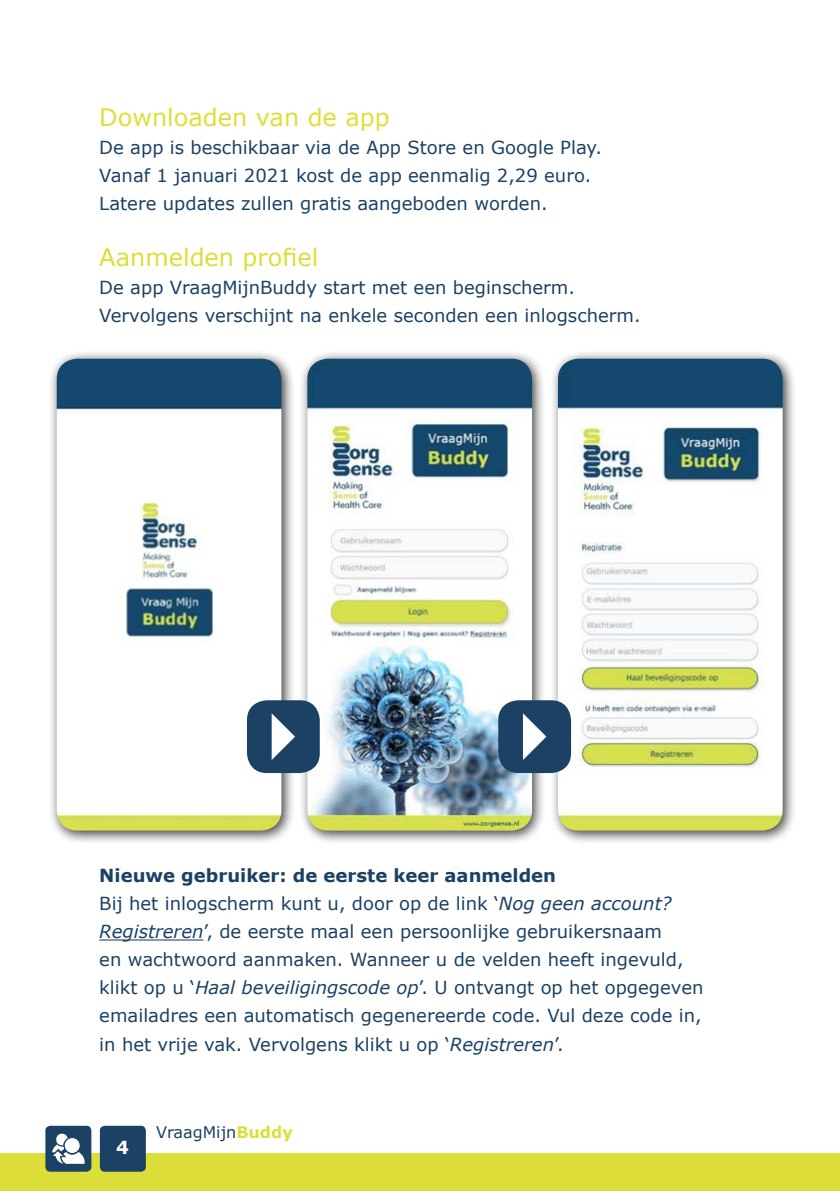
<style>
.page{position:relative;width:840px;height:1191px;background:#fff}
.page>*{position:absolute;margin:0;border:0;box-sizing:border-box;transform-origin:0 0}
.t1{font:24px "Verdana";color:#ddde3a}
.t2{font:18px/28px "Verdana";color:#1b4165}
.t3{font:700 18px "Verdana";color:#fff}
.t4{font:16px "Verdana";color:#1b4165}
.s1{font-weight:700}
.s2{font-style:italic}
.s3{font-weight:700;color:#ddde3a}
</style>
<div class="page">
<div style="left:0;top:1153px;width:839px;height:38px;background:#ddde3a"></div>
<div style="left:45px;top:1125px;width:46px;height:46px;background:#1b4165;border-radius:5px"></div>
<svg style="left:52px;top:1133px;width:33px;height:30px"></svg>
<div style="left:65px;top:1138px;width:15px;height:15px;background:#fff;border-radius:50%"></div>
<div style="left:100px;top:1125px;width:46px;height:46px;background:#1b4165;border-radius:5px"></div>
<hr style="left:99px;top:939px;width:104px;height:1px;background:#1b4165">
<div style="left:48px;top:350px;width:247px;height:495px;background:#000;opacity:.75"></div>
<img style="left:57px;top:359px;width:224px;height:471px">
<div style="left:298px;top:350px;width:247px;height:495px;background:#000;opacity:.75"></div>
<img style="left:307px;top:359px;width:224px;height:471px">
<div style="left:549px;top:350px;width:247px;height:495px;background:#000;opacity:.75"></div>
<img style="left:557px;top:359px;width:225px;height:471px">
<div style="left:247px;top:700px;width:72px;height:73px;background:#1b4165;border-radius:20px"></div>
<svg style="left:271px;top:713px;width:24px;height:47px"></svg>
<div style="left:498px;top:700px;width:72px;height:73px;background:#1b4165;border-radius:20px"></div>
<svg style="left:523px;top:713px;width:23px;height:47px"></svg>
<h1 class="t1" style="left:99px;top:101px;width:292px">Downloaden van de app</h1>
<p class="t2" style="left:99px;top:133px;width:504px">De app is beschikbaar via de App Store en Google Play.<br>Vanaf 1 januari 2021 kost de app eenmalig 2,29 euro.<br>Latere updates zullen gratis aangeboden worden.</p>
<h1 class="t1" style="left:99px;top:241px;width:220px">Aanmelden profiel</h1>
<p class="t2" style="left:99px;top:273px;width:542px">De app VraagMijnBuddy start met een beginscherm.<br>Vervolgens verschijnt na enkele seconden een inlogscherm.</p>
<p class="t2" style="left:99px;top:861px;width:605px"><span class="s1">Nieuwe gebruiker: de eerste keer aanmelden<br></span>Bij het inlogscherm kunt u, door op de link ‘<span class="s2">Nog geen account?<br>Registreren</span>’, de eerste maal een persoonlijke gebruikersnaam<br>en wachtwoord aanmaken. Wanneer u de velden heeft ingevuld, klikt op u ‘<span class="s2">Haal beveiligingscode op</span>’. U ontvangt op het opgegeven emailadres een automatisch gegenereerde code. Vul deze code in, in het vrije vak. Vervolgens klikt u op ‘<span class="s2">Registreren</span>’.</p>
<p class="t3" style="left:116px;top:1134px;width:14px">4</p>
<p class="t4" style="left:156px;top:1121px;width:138px">VraagMijn<span class="s3">Buddy</span></p>
</div>
